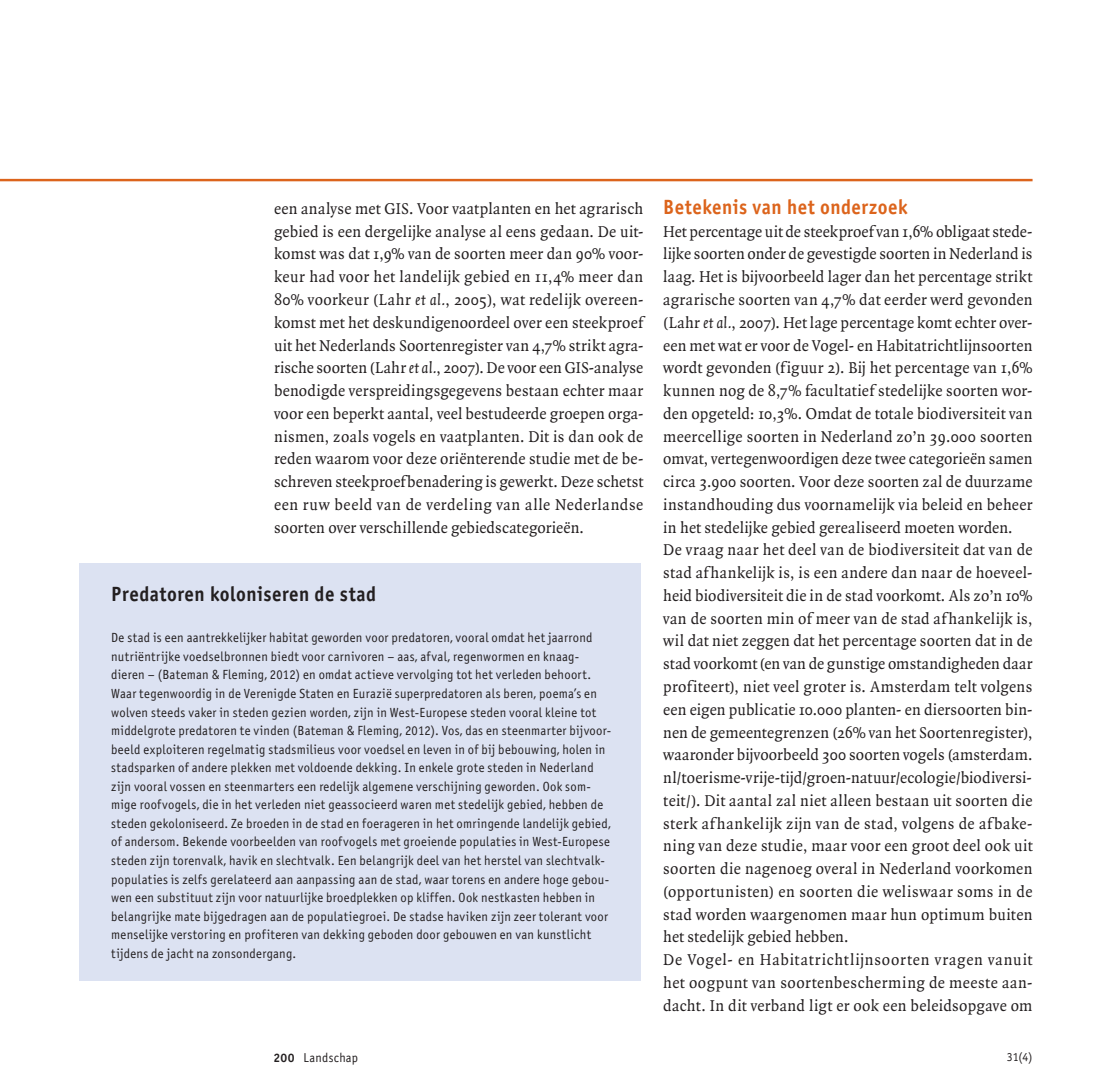
<style>
.page{position:relative;width:1112px;height:1092px;background:#fff}
.page>*{position:absolute;margin:0;border:0;box-sizing:border-box;transform-origin:0 0}
.Tussenkop_1{font:20.65px "Officina Sans Bold ITC";letter-spacing:.025em;color:#231f20;scale:.92 1}
.Tussenkop_1-2{font:20.65px "Officina Sans Bold ITC";letter-spacing:.025em;color:#dc641c;scale:.92 1}
.PLATTE_TEKST{font:16.8px/22.8px "Quadraat";letter-spacing:.01em;color:#231f20;text-align:justify;scale:.96 1}
.Tabel_kadertekst_pla{font:13.3px/18.6px "Officina Sans ITC";letter-spacing:.025em;color:#231f20;scale:.95 1}
.t1{font:12.95px "Officina Sans ITC";letter-spacing:.02em;color:#231f20;scale:.95 1}
.t2{font:12.25px "Officina Sans ITC";color:#231f20;scale:.96 1}
.s1{font-style:italic}
.s2{font-family:"Officina Sans Bold ITC";font-size:12.25px}
</style>
<div class="page">
<hr style="left:0;top:179px;width:1032px;height:2px;background:#dc641c">
<div style="left:79px;top:563px;width:562px;height:418px;background:#dce2f2"></div>
<p class="PLATTE_TEKST" style="left:274px;top:198px;width:386px">een analyse met GIS. Voor vaatplanten en het agrarisch gebied is een dergelijke analyse al eens gedaan. De uit&shy;komst was dat 1,9% van de soorten meer dan 90% voor&shy;keur had voor het landelijk gebied en 11,4% meer dan 80% voorkeur (Lahr <span class="s1">et al.</span>, 2005), wat redelijk overeen&shy;komst met het deskundigenoordeel over een steekproef uit het Nederlands Soortenregister van 4,7% strikt agra&shy;rische soorten (Lahr <span class="s1">et al.</span>, 2007). De voor een GIS-analyse benodigde verspreidingsgegevens bestaan echter maar voor een beperkt aantal, veel bestudeerde groepen orga&shy;nismen, zoals vogels en vaatplanten. Dit is dan ook de reden waarom voor deze oriënterende studie met de be&shy;schreven steekproefbenadering is gewerkt. Deze schetst een ruw beeld van de verdeling van alle Nederlandse soorten over verschillende gebiedscategorieën.</p>
<p class="Tussenkop_1" style="left:111px;top:581px;width:289px">Predatoren koloniseren de stad</p>
<p class="Tabel_kadertekst_pla" style="left:111px;top:628px;width:528px">De stad is een aantrekkelijker habitat geworden voor predatoren, vooral omdat het jaarrond nutriëntrijke voedselbronnen biedt voor carnivoren – aas, afval, regenwormen en knaag&shy;dieren – (Bateman &amp; Fleming, 2012) en omdat actieve vervolging tot het verleden behoort.<br>Waar tegenwoordig in de Verenigde Staten en Eurazië superpredatoren als beren, poema’s en wolven steeds vaker in steden gezien worden, zijn in West-Europese steden vooral kleine tot middelgrote predatoren te vinden (Bateman &amp; Fleming, 2012). Vos, das en steenmarter bijvoor&shy;beeld exploiteren regelmatig stadsmilieus voor voedsel en leven in of bij bebouwing, holen in stadsparken of andere plekken met voldoende dekking. In enkele grote steden in Nederland zijn vooral vossen en steenmarters een redelijk algemene verschijning geworden. Ook som&shy;mige roofvogels, die in het verleden niet geassocieerd waren met stedelijk gebied, hebben de steden gekoloniseerd. Ze broeden in de stad en foerageren in het omringende landelijk gebied, of andersom. Bekende voorbeelden van roofvogels met groeiende populaties in West-Europese steden zijn torenvalk, havik en slechtvalk. Een belangrijk deel van het herstel van slechtvalk&shy;populaties is zelfs gerelateerd aan aanpassing aan de stad, waar torens en andere hoge gebou&shy;wen een substituut zijn voor natuurlijke broedplekken op kliffen. Ook nestkasten hebben in belangrijke mate bijgedragen aan de populatiegroei. De stadse haviken zijn zeer tolerant voor menselijke verstoring en profiteren van dekking geboden door gebouwen en van kunstlicht tijdens de jacht na zonsondergang.</p>
<p class="Tussenkop_1-2" style="left:663px;top:194px;width:267px">Betekenis van het onderzoek</p>
<p class="PLATTE_TEKST" style="left:663px;top:220px;width:386px">Het percentage uit de steekproef van 1,6% obligaat stede&shy;lijke soorten onder de gevestigde soorten in Nederland is laag. Het is bijvoorbeeld lager dan het percentage strikt agrarische soorten van 4,7% dat eerder werd gevonden (Lahr <span class="s1">et al.</span>, 2007). Het lage percentage komt echter over&shy;een met wat er voor de Vogel- en Habitatrichtlijnsoorten wordt gevonden (figuur 2). Bij het percentage van 1,6% kunnen nog de 8,7% facultatief stedelijke soorten wor&shy;den opgeteld: 10,3%. Omdat de totale biodiversiteit van meercellige soorten in Nederland zo’n 39.000 soorten omvat, vertegenwoordigen deze twee categorieën samen circa 3.900 soorten. Voor deze soorten zal de duurzame instandhouding dus voornamelijk via beleid en beheer in het stedelijke gebied gerealiseerd moeten worden.</p>
<p class="PLATTE_TEKST" style="left:663px;top:539px;width:386px">De vraag naar het deel van de biodiversiteit dat van de stad afhankelijk is, is een andere dan naar de hoeveel&shy;heid biodiversiteit die in de stad voorkomt. Als zo’n 10% van de soorten min of meer van de stad afhankelijk is, wil dat niet zeggen dat het percentage soorten dat in de stad voorkomt (en van de gunstige omstandigheden daar profiteert), niet veel groter is. Amsterdam telt volgens een eigen publicatie 10.000 planten- en diersoorten bin&shy;nen de gemeentegrenzen (26% van het Soortenregister), waaronder bijvoorbeeld 300 soorten vogels (amsterdam. nl/toerisme-vrije-tijd/groen-natuur/ecologie/biodiversi&shy;teit/). Dit aantal zal niet alleen bestaan uit soorten die sterk afhankelijk zijn van de stad, volgens de afbake&shy;ning van deze studie, maar voor een groot deel ook uit soorten die nagenoeg overal in Nederland voorkomen (opportunisten) en soorten die weliswaar soms in de stad worden waargenomen maar hun optimum buiten het stedelijk gebied hebben.</p>
<p class="PLATTE_TEKST" style="left:663px;top:948px;width:386px">De Vogel- en Habitatrichtlijnsoorten vragen vanuit het oogpunt van soortenbescherming de meeste aan&shy;dacht. In dit verband ligt er ook een beleidsopgave om</p>
<p class="t1" style="left:273px;top:1049px;width:90px"><span class="s2">200</span> Landschap</p>
<p class="t2" style="left:1006px;top:1049px;width:28px">31(4)</p>
</div>
